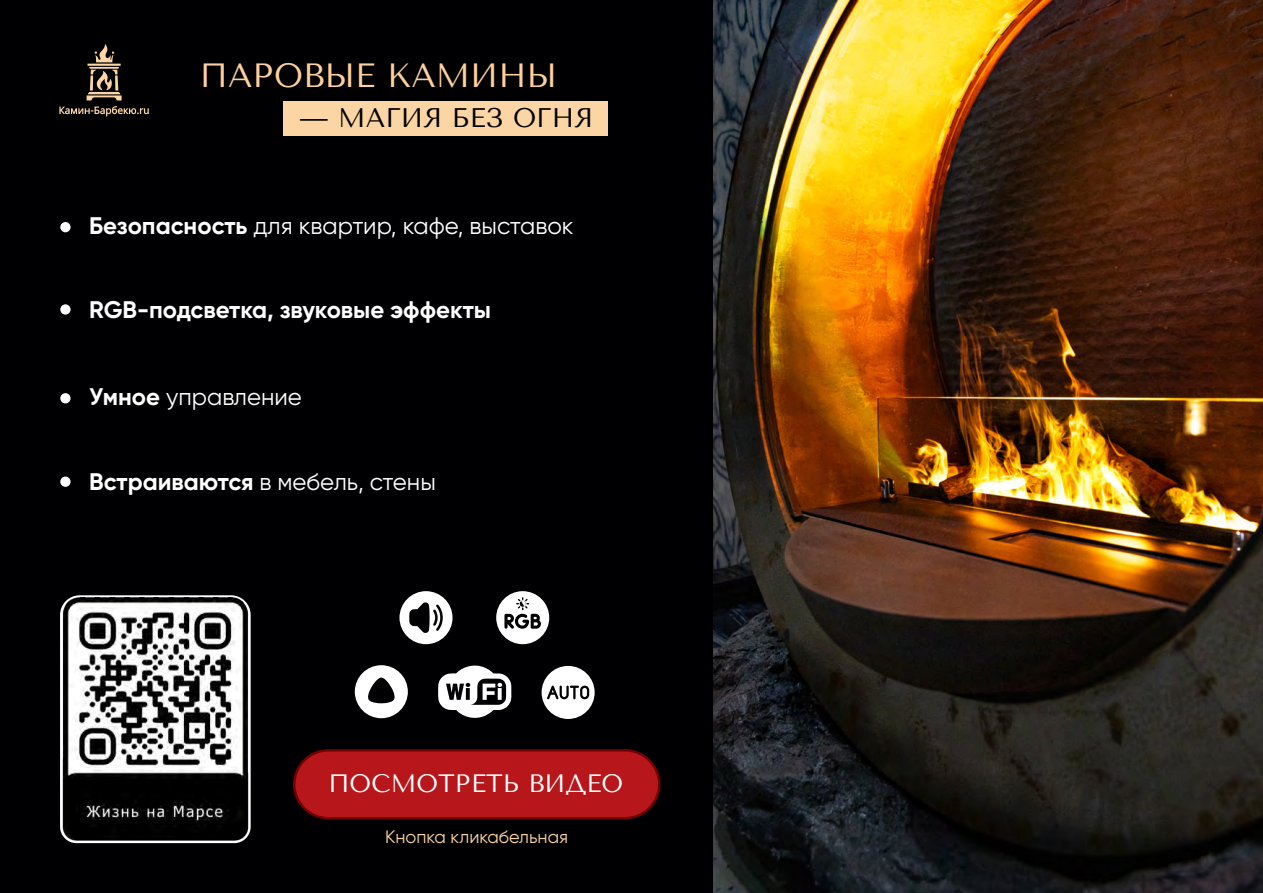
<style>
.page{position:relative;width:1263px;height:893px;background:#000002}
.page>*{position:absolute;margin:0;border:0;box-sizing:border-box;transform-origin:0 0}
.t1{font:33.45px "Tenor Sans";color:#fdd09d}
.t2{font:26.85px "Tenor Sans";color:#000}
.t3{font:25.05px "Tenor Sans";color:#fff}
.t4{font:24px "Gilroy";color:#fff}
.t5{font:700 24px "Gilroy";color:#fff}
.t6{font:18px "Gilroy";color:#fbd5a4}
.s1{font-weight:700}
</style>
<div class="page">
<img style="left:713px;top:0;width:550px;height:893px">
<div style="left:283px;top:101px;width:325px;height:34px;background:#fbd5a4"></div>
<svg style="left:59px;top:44px;width:90px;height:72px"></svg>
<div style="left:60px;top:222px;width:11px;height:10px;background:#fff;border-radius:50%"></div>
<div style="left:60px;top:304px;width:11px;height:11px;background:#fff;border-radius:50%"></div>
<div style="left:60px;top:393px;width:11px;height:10px;background:#fff;border-radius:50%"></div>
<div style="left:60px;top:477px;width:11px;height:10px;background:#fff;border-radius:50%"></div>
<svg style="left:438px;top:665px;width:73px;height:53px"></svg>
<div style="left:399px;top:591px;width:53px;height:53px;background:#fff;border-radius:50%"></div>
<svg style="left:409px;top:602px;width:34px;height:31px"></svg>
<div style="left:496px;top:591px;width:53px;height:53px;background:#fff;border-radius:50%"></div>
<svg style="left:504px;top:597px;width:37px;height:32px"></svg>
<svg style="left:355px;top:665px;width:53px;height:53px"></svg>
<div style="left:542px;top:666px;width:53px;height:53px;background:#fff;border-radius:50%"></div>
<svg style="left:547px;top:686px;width:42px;height:13px"></svg>
<img style="left:60px;top:595px;width:191px;height:248px">
<div style="left:293px;top:749px;width:367px;height:70px;background:#b7161a;border:2px solid #710102;border-radius:34px"></div>
<h1 class="t1" style="left:200px;top:57px;width:359px">ПАРОВЫЕ КАМИНЫ</h1>
<p class="t2" style="left:299px;top:103px;width:296px">— МАГИЯ БЕЗ ОГНЯ</p>
<p class="t4" style="left:89px;top:214px;width:486px"><span class="s1">Безопасность</span> для квартир, кафе, выставок</p>
<p class="t5" style="left:89px;top:299px;width:403px">RGB-подсветка, звуковые эффекты</p>
<p class="t4" style="left:89px;top:386px;width:214px"><span class="s1">Умное</span> управление</p>
<p class="t4" style="left:89px;top:471px;width:348px"><span class="s1">Встраиваются</span> в мебель, стены</p>
<p class="t3" style="left:328px;top:769px;width:296px">ПОСМОТРЕТЬ ВИДЕО</p>
<p class="t6" style="left:385px;top:828px;width:185px">Кнопка кликабельная</p>
</div>
